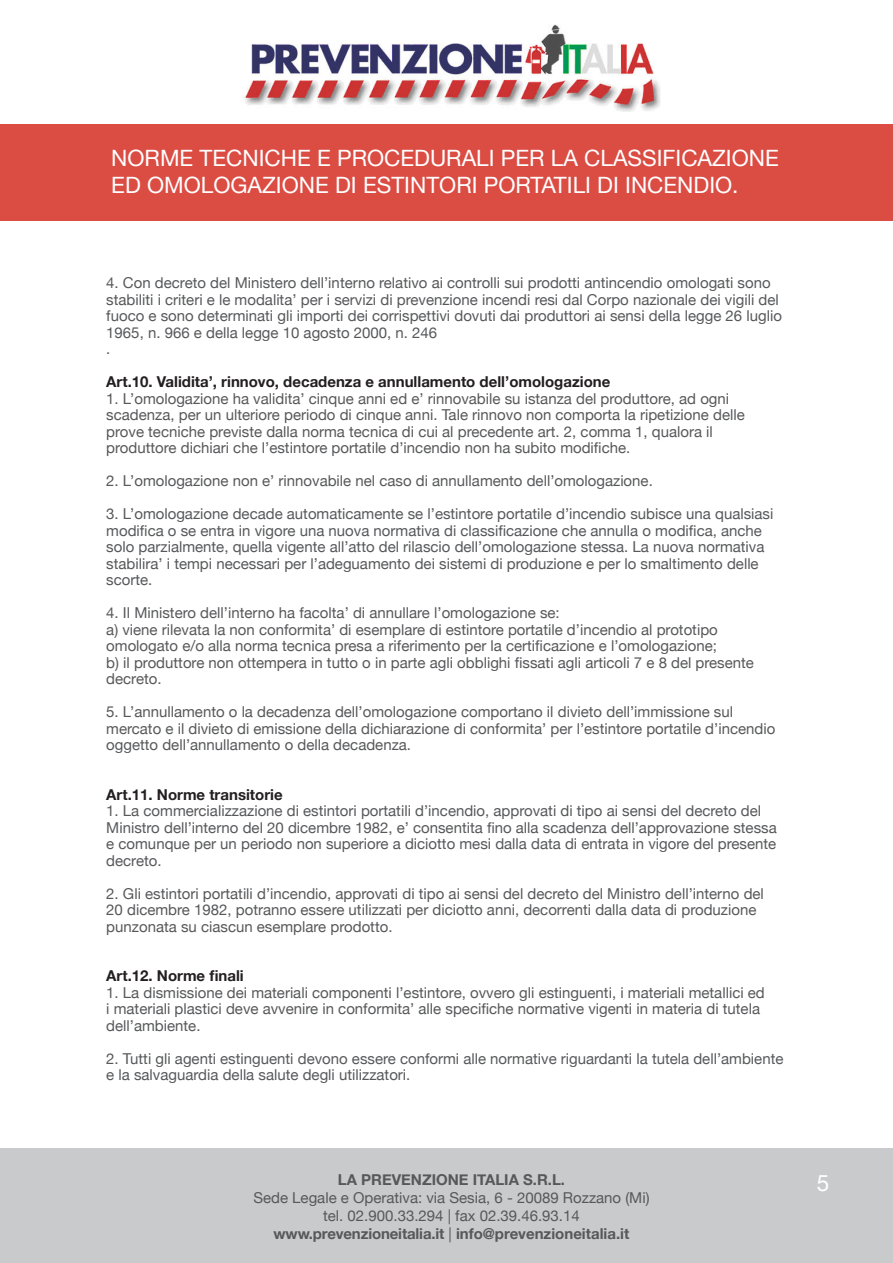
<style>
.page{position:relative;width:893px;height:1263px;background:#fff}
.page>*{position:absolute;margin:0;border:0;box-sizing:border-box;transform-origin:0 0}
.t1{font:22.5px/27px "Helvetica Neue";color:#fff}
.t2{font:15px/16.5px "Helvetica Neue";color:#57585a}
.t3{font:700 15px "Helvetica Neue";color:#231f20}
.t4{font:700 15px "Helvetica Neue";color:#57585a}
.s1{font-weight:700}
</style>
<div class="page">
<img style="left:244px;top:24px;width:417px;height:88px">
<div style="left:0;top:124px;width:893px;height:96px;background:#db4c43"></div>
<div style="left:0;top:1148px;width:893px;height:115px;background:#c9cacc"></div>
<h1 class="t1" style="left:111px;top:146px;width:669px">NORME TECNICHE E PROCEDURALI PER LA CLASSIFICAZIONE<br>ED OMOLOGAZIONE DI ESTINTORI PORTATILI DI INCENDIO.</h1>
<p class="t2" style="left:106px;top:275px;width:677px">4. Con decreto del Ministero dell’interno relativo ai controlli sui prodotti antincendio omologati sono stabiliti i criteri e le modalita’ per i servizi di prevenzione incendi resi dal Corpo nazionale dei vigili del fuoco e sono determinati gli importi dei corrispettivi dovuti dai produttori ai sensi della legge 26 luglio 1965, n. 966 e della legge 10 agosto 2000, n. 246</p>
<p class="t2" style="left:106px;top:341px;width:6px">.</p>
<p class="t3" style="left:106px;top:370px;width:506px">Art.10. Validita’, rinnovo, decadenza e annullamento dell’omologazione</p>
<p class="t2" style="left:106px;top:391px;width:640px">1. L’omologazione ha validita’ cinque anni ed e’ rinnovabile su istanza del produttore, ad ogni scadenza, per un ulteriore periodo di cinque anni. Tale rinnovo non comporta la ripetizione delle prove tecniche previste dalla norma tecnica di cui al precedente art. 2, comma 1, qualora il produttore dichiari che l’estintore portatile d’incendio non ha subito modifiche.</p>
<p class="t2" style="left:106px;top:473px;width:548px">2. L’omologazione non e’ rinnovabile nel caso di annullamento dell’omologazione.</p>
<p class="t2" style="left:106px;top:506px;width:669px">3. L’omologazione decade automaticamente se l’estintore portatile d’incendio subisce una qualsiasi modifica o se entra in vigore una nuova normativa di classificazione che annulla o modifica, anche solo parzialmente, quella vigente all’atto del rilascio dell’omologazione stessa. La nuova normativa stabilira’ i tempi necessari per l’adeguamento dei sistemi di produzione e per lo smaltimento delle scorte.</p>
<p class="t2" style="left:106px;top:605px;width:455px">4. Il Ministero dell’interno ha facolta’ di annullare l’omologazione se:</p>
<p class="t2" style="left:106px;top:622px;width:613px">a) viene rilevata la non conformita’ di esemplare di estintore portatile d’incendio al prototipo omologato e/o alla norma tecnica presa a riferimento per la certificazione e l’omologazione;</p>
<p class="t2" style="left:106px;top:655px;width:649px">b) il produttore non ottempera in tutto o in parte agli obblighi fissati agli articoli 7 e 8 del presente decreto.</p>
<p class="t2" style="left:106px;top:704px;width:670px">5. L’annullamento o la decadenza dell’omologazione comportano il divieto dell’immissione sul mercato e il divieto di emissione della dichiarazione di conformita’ per l’estintore portatile d’incendio oggetto dell’annullamento o della decadenza.</p>
<p class="t3" style="left:106px;top:782px;width:178px">Art.11. Norme transitorie</p>
<p class="t2" style="left:106px;top:803px;width:672px">1. La commercializzazione di estintori portatili d’incendio, approvati di tipo ai sensi del decreto del Ministro dell’interno del 20 dicembre 1982, e’ consentita fino alla scadenza dell’approvazione stessa e comunque per un periodo non superiore a diciotto mesi dalla data di entrata in vigore del presente decreto.</p>
<p class="t2" style="left:106px;top:886px;width:659px">2. Gli estintori portatili d’incendio, approvati di tipo ai sensi del decreto del Ministro dell’interno del<br>20 dicembre 1982, potranno essere utilizzati per diciotto anni, decorrenti dalla data di produzione punzonata su ciascun esemplare prodotto.</p>
<p class="t3" style="left:106px;top:964px;width:139px">Art.12. Norme finali</p>
<p class="t2" style="left:106px;top:985px;width:660px">1. La dismissione dei materiali componenti l’estintore, ovvero gli estinguenti, i materiali metallici ed i materiali plastici deve avvenire in conformita’ alle specifiche normative vigenti in materia di tutela dell’ambiente.</p>
<p class="t2" style="left:106px;top:1051px;width:679px">2. Tutti gli agenti estinguenti devono essere conformi alle normative riguardanti la tutela dell’ambiente e la salvaguardia della salute degli utilizzatori.</p>
<p class="t4" style="left:338px;top:1167px;width:229px">LA PREVENZIONE ITALIA S.R.L.</p>
<p class="t2" style="left:253px;top:1189px;width:398px;line-height:18px;text-align:center">Sede Legale e Operativa: via Sesia, 6 - 20089 Rozzano (Mi) tel. 02.900.33.294 | fax 02.39.46.93.14 <span class="s1">www.prevenzioneitalia.it</span> | <span class="s1">info@prevenzioneitalia.it</span></p>
<h1 class="t1" style="left:817px;top:1171px;width:14px">5</h1>
</div>
